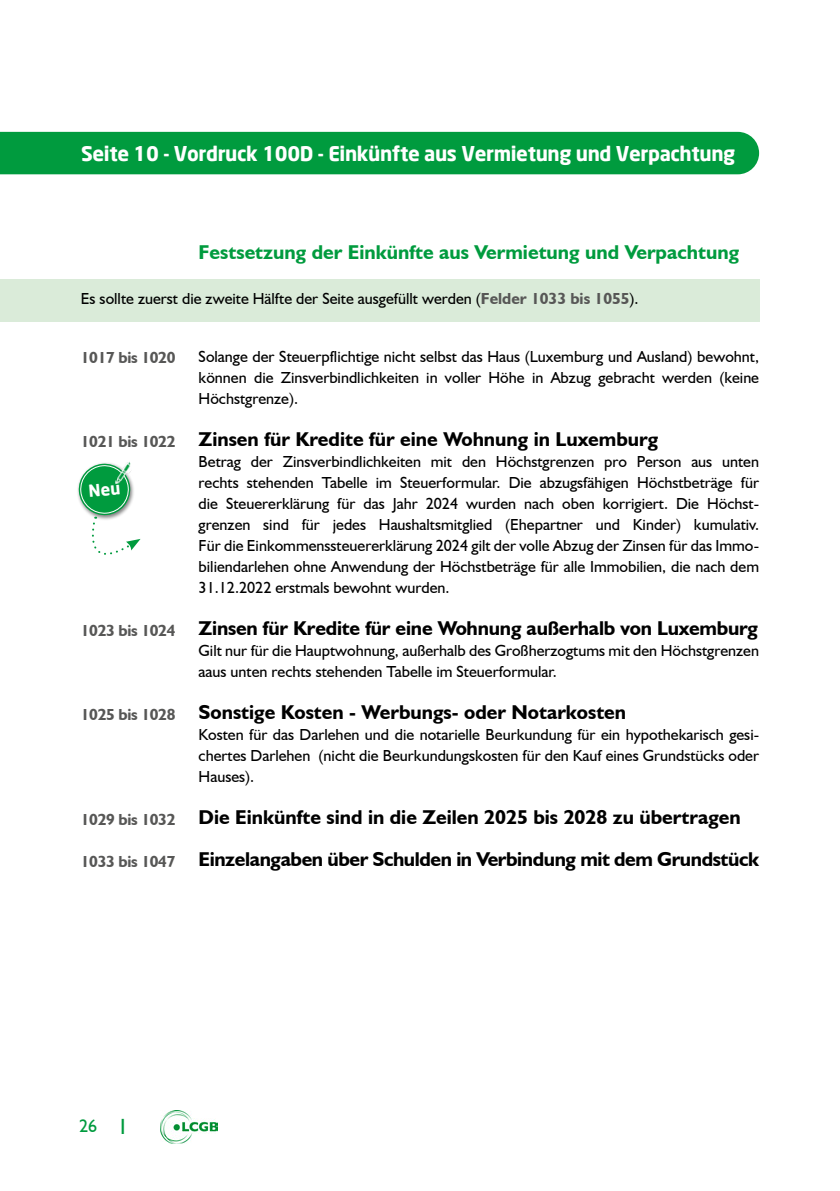
<style>
.page{position:relative;width:840px;height:1191px;background:#fff}
.page>*{position:absolute;margin:0;border:0;box-sizing:border-box;transform-origin:0 0}
.t1{font:700 20px "Humanist 521 BT";color:#000}
.t2{font:700 20px/42px "Humanist 521 BT";letter-spacing:-.02em;color:#000}
.t3{font:700 20px "Neo Sans";letter-spacing:-.02em;color:#fff}
.t4{font:700 20px "Humanist 521 BT";color:#009b3e}
.t5{font:18px "Humanist 521 BT";color:#009b3e}
.t6{font:16px/21px "Humanist 521 BT";color:#000;text-align:justify}
.t7{font:700 16px "Humanist 521 BT";letter-spacing:-.02em;color:#575756}
.s1{font-weight:700;color:#575756}
.s2{font-size:22px}
</style>
<div class="page">
<img style="left:160px;top:1110px;width:58px;height:33px">
<div style="left:0;top:132px;width:758px;height:42px;background:#009b3e"></div>
<div style="left:0;top:279px;width:758px;height:42px;background:#daebd9"></div>
<svg style="left:78px;top:462px;width:62px;height:93px"></svg>
<p class="t3" style="left:81px;top:141px;width:655px">Seite 10 - Vordruck 100D - Einkünfte aus Vermietung und Verpachtung</p>
<p class="t4" style="left:198px;top:239px;width:541px">Festsetzung der Einkünfte aus Vermietung und Verpachtung</p>
<p class="t6" style="left:81px;top:288px;width:559px">Es sollte zuerst die zweite Hälfte der Seite ausgefüllt werden (<span class="s1">Felder 1033 bis 1055</span>).</p>
<p class="t7" style="left:81px;top:348px;width:96px">1017 bis 1020</p>
<p class="t7" style="left:81px;top:432px;width:96px">1021 bis 1022</p>
<p class="t7" style="left:81px;top:621px;width:96px">1023 bis 1024</p>
<p class="t7" style="left:81px;top:705px;width:96px">1025 bis 1028</p>
<p class="t7" style="left:81px;top:810px;width:96px">1029 bis 1032</p>
<p class="t7" style="left:81px;top:852px;width:96px">1033 bis 1047</p>
<p class="t6" style="left:198px;top:346px;width:561px">Solange der Steuerpflichtige nicht selbst das Haus (Luxemburg und Ausland) bewohnt, können die Zinsverbindlichkeiten in voller Höhe in Abzug gebracht werden (keine Höchstgrenze).</p>
<p class="t1" style="left:198px;top:427px;width:461px">Zinsen für Kredite für eine Wohnung in Luxemburg</p>
<p class="t6" style="left:198px;top:451px;width:561px">Betrag der Zinsverbindlichkeiten mit den Höchstgrenzen pro Person aus unten rechts stehenden Tabelle im Steuerformular. Die abzugsfähigen Höchstbeträge für die Steuererklärung für das Jahr 2024 wurden nach oben korrigiert. Die Höchst&shy;grenzen sind für jedes Haushaltsmitglied (Ehepartner und Kinder) kumulativ.<br>Für die Einkommenssteuererklärung 2024 gilt der volle Abzug der Zinsen für das Immo&shy;biliendarlehen ohne Anwendung der Höchstbeträge für alle Immobilien, die nach dem 31.12.2022 erstmals bewohnt wurden.</p>
<p class="t1" style="left:198px;top:616px;width:560px">Zinsen für Kredite für eine Wohnung außerhalb von Luxemburg</p>
<p class="t6" style="left:198px;top:640px;width:561px">Gilt nur für die Hauptwohnung, außerhalb des Großherzogtums mit den Höchstgrenzen aaus unten rechts stehenden Tabelle im Steuerformular.</p>
<p class="t1" style="left:198px;top:700px;width:429px">Sonstige Kosten - Werbungs- oder Notarkosten</p>
<p class="t6" style="left:198px;top:724px;width:561px">Kosten für das Darlehen und die notarielle Beurkundung für ein hypothekarisch gesi&shy;chertes Darlehen (nicht die Beurkundungskosten für den Kauf eines Grundstücks oder Hauses).</p>
<p class="t2" style="left:198px;top:796px;width:561px">Die Einkünfte sind in die Zeilen 2025 bis 2028 zu übertragen<br>Einzelangaben über Schulden in Verbindung mit dem Grundstück</p>
<p class="t5" style="left:79px;top:1114px;width:48px">26 <span class="s2">I</span></p>
</div>
